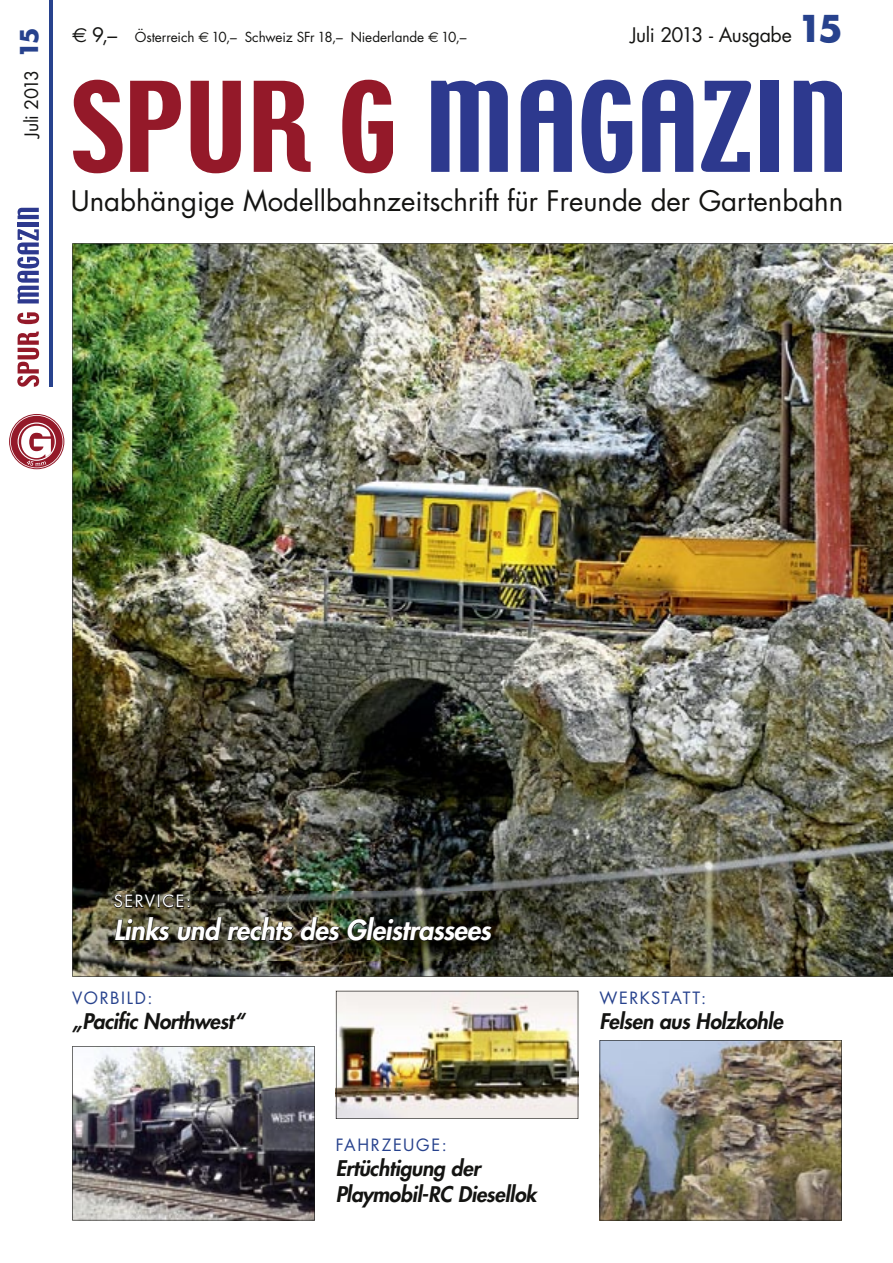
<style>
.page{position:relative;width:893px;height:1263px;background:#fff}
.page>*{position:absolute;margin:0;border:0;box-sizing:border-box;transform-origin:0 0}
.t1{font:27.6px "Futura";color:#141412}
.t2{font:italic 800 27px "Futura";letter-spacing:-.015em;color:#fff}
.t3{font:italic 800 21px/25.5px "Futura";letter-spacing:-.015em;color:#141412}
.t4{font:19.5px "Futura";letter-spacing:-.025em;color:#141412}
.t5{font:18px "Futura";letter-spacing:-.04em;color:#141412}
.t6{font:16.5px "Futura";letter-spacing:.095em;color:#27428d}
.t7{font:16.5px "Futura";letter-spacing:.095em;color:#fff}
.t8{font:13.5px "Futura";letter-spacing:-.01em;color:#141412}
.s1{font-weight:700;font-size:24px;color:#27428d}
.s2{font-family:"Euro Sans";font-size:20.25px}
.s3{font-size:19.5px}
.s4{font-family:"Euro Sans";font-size:14.25px}
.s5{font-weight:700;font-size:36px;color:#27428d}
</style>
<div class="page">
<img style="left:72px;top:243px;width:821px;height:734px">
<hr style="left:49px;top:0;width:4px;height:387px;background:#27428d">
<svg style="left:73px;top:80px;width:50px;height:93px"></svg>
<svg style="left:130px;top:81px;width:51px;height:91px"></svg>
<svg style="left:191px;top:81px;width:50px;height:92px"></svg>
<svg style="left:254px;top:81px;width:57px;height:91px"></svg>
<svg style="left:342px;top:80px;width:51px;height:93px"></svg>
<svg style="left:431px;top:81px;width:77px;height:91px"></svg>
<svg style="left:521px;top:80px;width:51px;height:92px"></svg>
<svg style="left:582px;top:80px;width:50px;height:93px"></svg>
<svg style="left:642px;top:80px;width:51px;height:92px"></svg>
<svg style="left:701px;top:81px;width:50px;height:91px"></svg>
<div style="left:760px;top:81px;width:19px;height:91px;background:#2d398e"></div>
<svg style="left:794px;top:81px;width:48px;height:91px"></svg>
<svg style="left:17px;top:331px;width:22px;height:56px"></svg>
<svg style="left:17px;top:312px;width:22px;height:12px"></svg>
<svg style="left:17px;top:229px;width:22px;height:74px"></svg>
<hr style="left:18px;top:223px;width:21px;height:4px;background:#2d398e">
<svg style="left:18px;top:208px;width:21px;height:11px"></svg>
<div style="left:11px;top:416px;width:52px;height:51px;background:#941929;border-radius:50%"></div>
<div style="left:18px;top:422px;width:38px;height:39px;border:2px solid #fff;border-radius:50%"></div>
<div style="left:9px;top:414px;width:55px;height:55px;border:1px solid #941929;border-radius:50%"></div>
<svg style="left:19px;top:424px;width:36px;height:36px"></svg>
<svg style="left:21px;top:426px;width:30px;height:40px"></svg>
<img style="left:112px;top:892px;width:398px;height:68px">
<img style="left:113px;top:894px;width:227px;height:48px">
<svg style="left:346px;top:916px;width:147px;height:30px;background:#1c1f14"></svg>
<img style="left:336px;top:991px;width:242px;height:128px">
<img style="left:600px;top:1040px;width:242px;height:180px">
<img style="left:72px;top:1046px;width:243px;height:174px">
<p class="t5" style="left:19px;top:138px;width:112px;rotate:-90deg">Juli 2013 <span class="s1">15</span></p>
<p class="t8" style="left:72px;top:27px;width:396px"><span class="s2">€</span> <span class="s3">9,–</span> Österreich <span class="s4">€</span> 10,– Schweiz SFr 18,– Niederlande <span class="s4">€</span> 10,–</p>
<p class="t4" style="left:630px;top:21px;width:214px">Juli 2013 - Ausgabe <span class="s5">15</span></p>
<h1 class="t1" style="left:71px;top:182px;width:774px">Unabhängige Modellbahnzeitschrift für Freunde der Gartenbahn</h1>
<p class="t7" style="left:114px;top:890px;width:79px">SERVICE:</p>
<p class="t2" style="left:114px;top:912px;width:379px">Links und rechts des Gleistrassees</p>
<p class="t6" style="left:72px;top:986px;width:82px">VORBILD:</p>
<p class="t3" style="left:72px;top:1008px;width:173px">„Pacific Northwest“</p>
<p class="t6" style="left:336px;top:1133px;width:112px">FAHRZEUGE:</p>
<p class="t3" style="left:336px;top:1155px;width:202px">Ertüchtigung der<br>Playmobil-RC Diesellok</p>
<p class="t6" style="left:600px;top:986px;width:108px">WERKSTATT:</p>
<p class="t3" style="left:600px;top:1008px;width:185px">Felsen aus Holzkohle</p>
</div>
